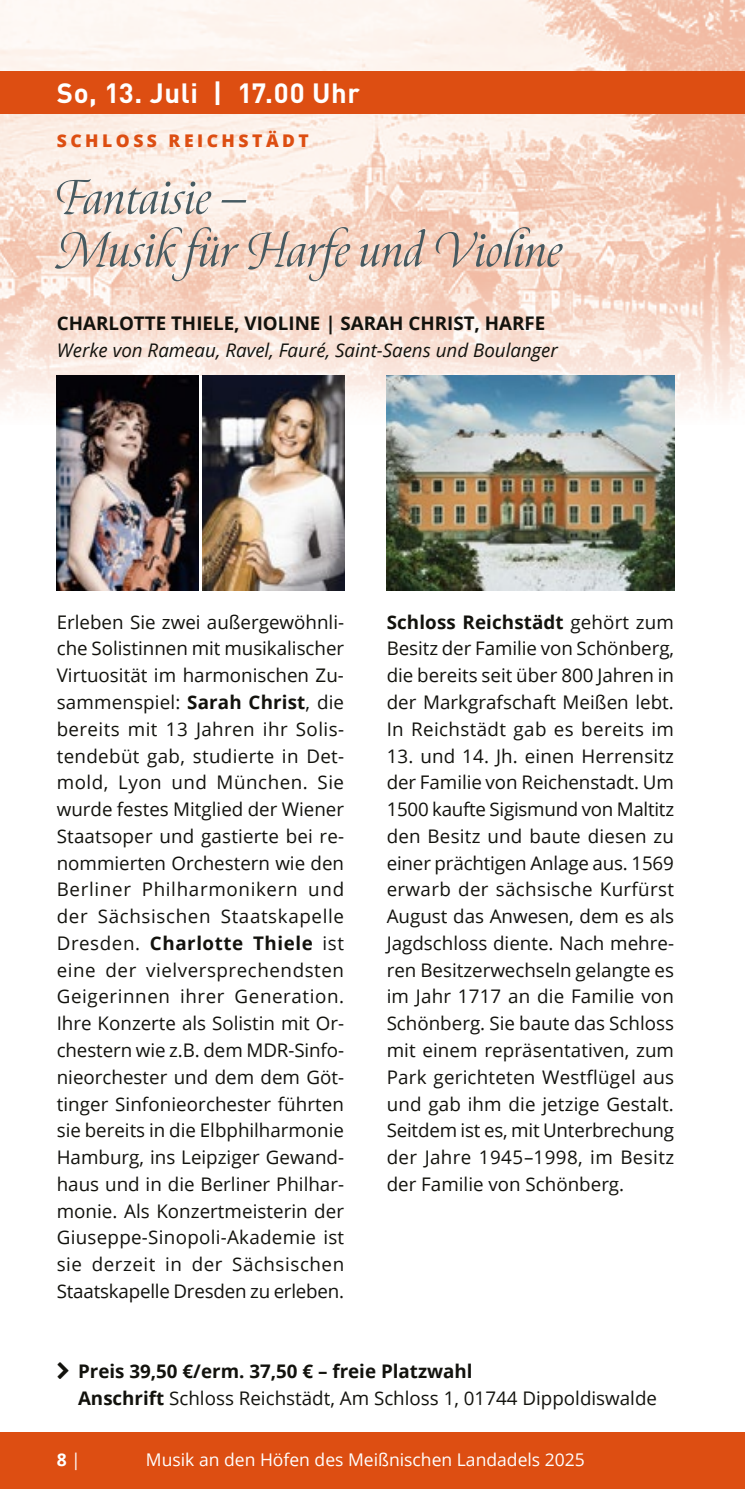
<style>
.page{position:relative;width:745px;height:1489px;background:#fff}
.page>*{position:absolute;margin:0;border:0;box-sizing:border-box;transform-origin:0 0}
.t1{font:italic 55px/52.5px "Canto";color:#465a61}
.t2{font:700 27.5px "DINOT";letter-spacing:.025em;color:#fff}
.t3{font:18.75px/26.8px "Open Sans";color:#12120d;text-align:justify}
.t4{font:italic 18.75px "Open Sans";color:#12120d}
.t5{font:700 18.75px "Open Sans";color:#12120d}
.t6{font:17.5px "Open Sans";color:#fff}
.t7{font:800 17.5px "Open Sans";letter-spacing:.2em;color:#dd4e12}
.t8{font:700 17.5px "Open Sans";color:#fff}
.s1{font-weight:700}
.s2{font-weight:400}
</style>
<div class="page">
<img style="left:0;top:0;width:744px;height:424px">
<div style="left:0;top:71px;width:744px;height:42px;background:#dd4e12"></div>
<div style="left:0;top:1431px;width:744px;height:57px;background:#dd4e12"></div>
<hr style="left:744px;top:1431px;width:1px;height:57px;background:#dd4e12">
<img style="left:386px;top:376px;width:287px;height:214px">
<img style="left:57px;top:376px;width:141px;height:214px">
<img style="left:202px;top:376px;width:142px;height:214px">
<h2 class="t2" style="left:57px;top:74px;width:304px">So, 13. Juli | 17.00 Uhr</h2>
<p class="t7" style="left:57px;top:127px;width:253px">SCHLOSS REICHSTÄDT</p>
<h1 class="t1" style="left:57px;top:176px;width:507px">Fantaisie –<br>Musik für Harfe und Violine</h1>
<p class="t5" style="left:57px;top:310px;width:490px">CHARLOTTE THIELE, VIOLINE | SARAH CHRIST, HARFE</p>
<p class="t4" style="left:57px;top:337px;width:502px">Werke von Rameau, Ravel, Fauré, Saint-Saens und Boulanger</p>
<p class="t3" style="left:57px;top:608px;width:289px">Erleben Sie zwei außergewöhnli&shy;che Solistinnen mit musikalischer Virtuosität im harmonischen Zu&shy;sammenspiel: <span class="s1">Sarah Christ</span>, die bereits mit 13 Jahren ihr Solis&shy;tendebüt gab, studierte in Det&shy;mold, Lyon und München. Sie wurde festes Mitglied der Wiener Staatsoper und gastierte bei re&shy;nommierten Orchestern wie den Berliner Philharmonikern und der Sächsischen Staatskapelle Dresden. <span class="s1">Charlotte Thiele</span> ist eine der vielversprechendsten Geigerinnen ihrer Generation.<br>Ihre Konzerte als Solistin mit Or&shy;chestern wie z.B. dem MDR-Sinfo&shy;nieorchester und dem dem Göt&shy;tinger Sinfonieorchester führten sie bereits in die Elbphilharmonie Hamburg, ins Leipziger Gewand&shy;haus und in die Berliner Philhar&shy;monie. Als Konzertmeisterin der Giuseppe-Sinopoli-Akademie ist sie derzeit in der Sächsischen Staatskapelle Dresden zu erleben.</p>
<p class="t3" style="left:386px;top:608px;width:289px"><span class="s1">Schloss Reichstädt</span> gehört zum Besitz der Familie von Schönberg, die bereits seit über 800 Jahren in der Markgrafschaft Meißen lebt.<br>In Reichstädt gab es bereits im</p>
<p class="t3" style="left:386px;top:741px;width:289px">13. und 14. Jh. einen Herrensitz der Familie von Reichenstadt. Um 1500 kaufte Sigismund von Maltitz den Besitz und baute diesen zu einer prächtigen Anlage aus. 1569 erwarb der sächsische Kurfürst August das Anwesen, dem es als Jagdschloss diente. Nach mehre&shy;ren Besitzerwechseln gelangte es im Jahr 1717 an die Familie von Schönberg. Sie baute das Schloss mit einem repräsentativen, zum Park gerichteten Westflügel aus und gab ihm die jetzige Gestalt.<br>Seitdem ist es, mit Unterbrechung der Jahre 1945–1998, im Besitz der Familie von Schönberg.</p>
<p class="t3" style="left:78px;top:1357px;width:580px"><span class="s1">Preis 39,50 €/erm. 37,50 € – freie Platzwahl<br>Anschrift</span> Schloss Reichstädt, Am Schloss 1, 01744 Dippoldiswalde</p>
<p class="t8" style="left:57px;top:1447px;width:26px">8 <span class="s2">|</span></p>
<p class="t6" style="left:146px;top:1447px;width:440px">Musik an den Höfen des Meißnischen Landadels 2025</p>
</div>
